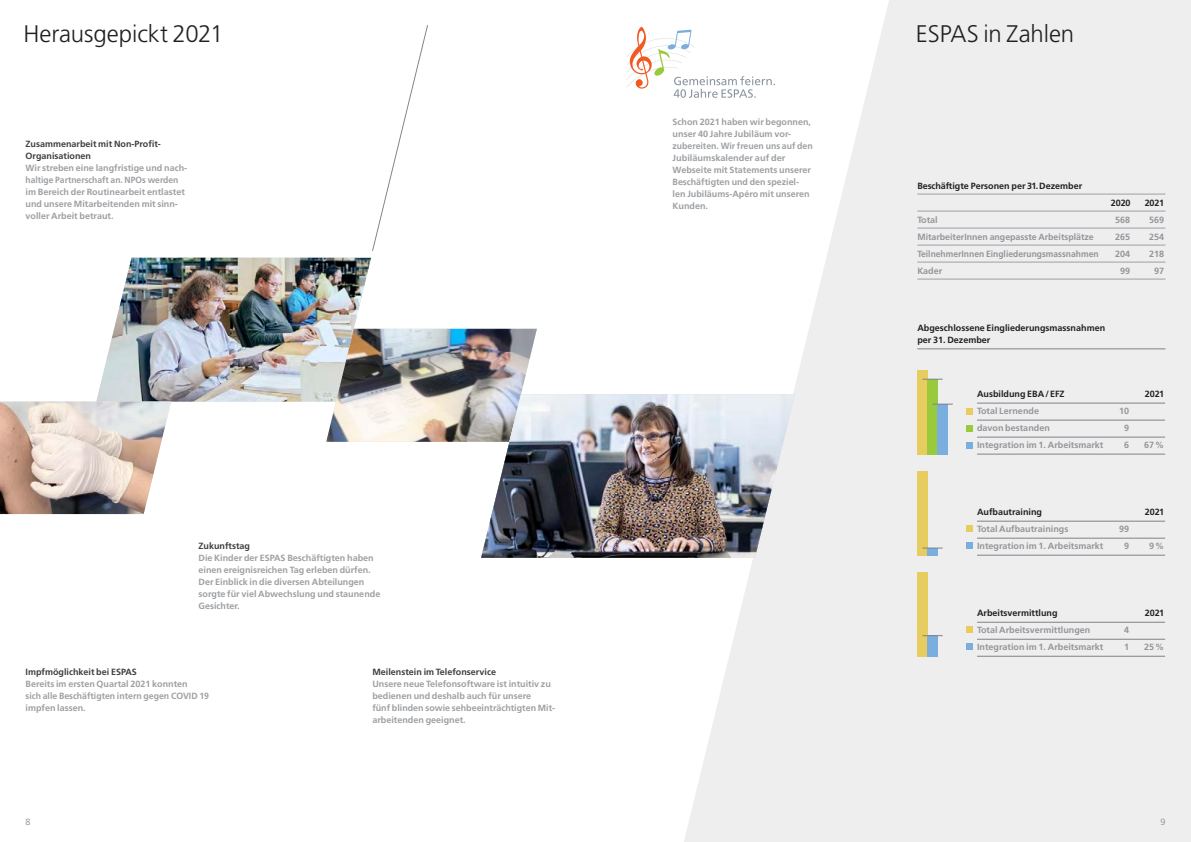
<style>
.page{position:relative;width:1191px;height:842px;background:#fff}
.page>*{position:absolute;margin:0;border:0;box-sizing:border-box;transform-origin:0 0}
.t1{font:300 24px "Frutiger";letter-spacing:-.005em;color:#231f20}
.t2{font:700 9px/12px "Frutiger";color:#9d9fa2}
.t3{font:700 9px "Frutiger";color:#939598}
.t4{font:700 9px/12px "Frutiger";color:#231f20}
.t5{font:700 9px/12px "Frutiger";color:#3e3e3f}
.t6{font:700 9px "Frutiger";color:#939598;scale:.95 1}
.t7{font:300 9px "Frutiger";color:#808285}
</style>
<div class="page">
<svg style="left:684px;top:0;width:507px;height:842px;fill:#eeeeef"></svg>
<svg style="left:372px;top:25px;width:56px;height:226px"></svg>
<img style="left:0;top:258px;width:537px;height:256px">
<img style="left:326px;top:329px;width:211px;height:113px">
<hr style="left:917px;top:194px;width:248px;height:1px;background:#9d9fa2">
<hr style="left:917px;top:211px;width:248px;height:1px;background:#9d9fa2">
<hr style="left:917px;top:228px;width:248px;height:1px;background:#9d9fa2">
<hr style="left:917px;top:245px;width:248px;height:1px;background:#9d9fa2">
<hr style="left:917px;top:262px;width:248px;height:1px;background:#9d9fa2">
<hr style="left:917px;top:279px;width:248px;height:1px;background:#9d9fa2">
<hr style="left:917px;top:349px;width:248px;height:1px;background:#808285">
<hr style="left:977px;top:403px;width:188px;height:1px;background:#808285">
<hr style="left:977px;top:420px;width:188px;height:1px;background:#808285">
<hr style="left:977px;top:437px;width:188px;height:1px;background:#808285">
<hr style="left:977px;top:454px;width:188px;height:1px;background:#808285">
<hr style="left:977px;top:521px;width:188px;height:1px;background:#808285">
<hr style="left:977px;top:538px;width:188px;height:1px;background:#808285">
<hr style="left:977px;top:555px;width:188px;height:1px;background:#808285">
<hr style="left:977px;top:622px;width:188px;height:1px;background:#808285">
<hr style="left:977px;top:639px;width:188px;height:1px;background:#808285">
<hr style="left:977px;top:656px;width:188px;height:1px;background:#808285">
<svg style="left:966px;top:408px;width:6px;height:6px"></svg>
<svg style="left:966px;top:425px;width:6px;height:6px"></svg>
<svg style="left:966px;top:526px;width:6px;height:6px"></svg>
<svg style="left:966px;top:627px;width:6px;height:6px"></svg>
<svg style="left:966px;top:442px;width:6px;height:6px"></svg>
<div style="left:966px;top:542px;width:6px;height:7px;background:#79aede"></div>
<div style="left:966px;top:643px;width:6px;height:7px;background:#79aede"></div>
<div style="left:917px;top:370px;width:10px;height:84px;background:#e7cd60"></div>
<div style="left:927px;top:379px;width:10px;height:75px;background:#99ca3b"></div>
<div style="left:937px;top:404px;width:10px;height:50px;background:#79aede"></div>
<svg style="left:932px;top:404px;width:20px;height:1px"></svg>
<svg style="left:922px;top:379px;width:20px;height:1px"></svg>
<div style="left:917px;top:472px;width:10px;height:84px;background:#e7cd60"></div>
<div style="left:927px;top:548px;width:10px;height:8px;background:#79aede"></div>
<svg style="left:922px;top:548px;width:20px;height:1px"></svg>
<div style="left:917px;top:573px;width:10px;height:84px;background:#e7cd60"></div>
<div style="left:927px;top:636px;width:10px;height:21px;background:#79aede"></div>
<svg style="left:922px;top:635px;width:20px;height:1px"></svg>
<img style="left:481px;top:394px;width:313px;height:164px">
<svg style="left:626px;top:27px;width:149px;height:71px"></svg>
<h1 class="t1" style="left:23px;top:20px;width:202px">Herausgepickt 2021</h1>
<p class="t5" style="left:26px;top:138px;width:137px">Zusammenarbeit mit Non-Profit-<br>Organisationen</p>
<p class="t2" style="left:26px;top:162px;width:163px">Wir streben eine langfristige und nach&shy;haltige Partnerschaft an. NPOs werden im Bereich der Routinearbeit entlastet und unsere Mitarbeitenden mit sinn&shy;voller Arbeit betraut.</p>
<p class="t5" style="left:198px;top:540px;width:53px">Zukunftstag</p>
<p class="t2" style="left:198px;top:552px;width:183px">Die Kinder der ESPAS Beschäftigten haben einen ereignisreichen Tag erleben dürfen.<br>Der Einblick in die diversen Abteilungen sorgte für viel Abwechslung und staunende Gesichter.</p>
<p class="t5" style="left:26px;top:666px;width:113px">Impfmöglichkeit bei ESPAS</p>
<p class="t2" style="left:26px;top:678px;width:185px">Bereits im ersten Quartal 2021 konnten<br>sich alle Beschäftigten intern gegen COVID 19 impfen lassen.</p>
<p class="t5" style="left:372px;top:666px;width:125px">Meilenstein im Telefonservice</p>
<p class="t2" style="left:372px;top:678px;width:184px">Unsere neue Telefonsoftware ist intuitiv zu bedienen und deshalb auch für unsere<br>fünf blinden sowie sehbeeinträchtigten Mit&shy;arbeitenden geeignet.</p>
<p class="t2" style="left:672px;top:116px;width:142px">Schon 2021 haben wir begonnen, unser 40 Jahre Jubiläum vor&shy;zubereiten. Wir freuen uns auf den<br>Jubiläumskalender auf der<br>Webseite mit Statements unserer<br>Beschäftigten und den speziel&shy;len Jubiläums-Apéro mit unseren<br>Kunden.</p>
<h1 class="t1" style="left:916px;top:20px;width:160px">ESPAS in Zahlen</h1>
<p class="t4" style="left:917px;top:180px;width:166px">Beschäftigte Personen per 31. Dezember</p>
<p class="t4" style="left:1111px;top:197px;width:21px">2020</p>
<p class="t4" style="left:1144px;top:197px;width:21px">2021</p>
<p class="t3" style="left:917px;top:214px;width:22px">Total</p>
<p class="t3" style="left:1115px;top:214px;width:17px">568</p>
<p class="t3" style="left:1149px;top:214px;width:17px">569</p>
<p class="t3" style="left:917px;top:231px;width:178px">MitarbeiterInnen angepasste Arbeitsplätze</p>
<p class="t3" style="left:1115px;top:231px;width:17px">265</p>
<p class="t3" style="left:1149px;top:231px;width:17px">254</p>
<p class="t6" style="left:917px;top:248px;width:192px">TeilnehmerInnen Eingliederungsmassnahmen</p>
<p class="t3" style="left:1115px;top:248px;width:17px">204</p>
<p class="t3" style="left:1149px;top:248px;width:17px">218</p>
<p class="t3" style="left:917px;top:265px;width:26px">Kader</p>
<p class="t3" style="left:1120px;top:265px;width:12px">99</p>
<p class="t3" style="left:1154px;top:265px;width:12px">97</p>
<p class="t4" style="left:917px;top:322px;width:189px">Abgeschlossene Eingliederungsmassnahmen per 31. Dezember</p>
<p class="t4" style="left:977px;top:388px;width:89px">Ausbildung EBA/EFZ</p>
<p class="t4" style="left:1145px;top:388px;width:21px">2021</p>
<p class="t3" style="left:977px;top:406px;width:63px">Total Lernende</p>
<p class="t3" style="left:1119px;top:406px;width:12px">10</p>
<p class="t3" style="left:977px;top:423px;width:74px">davon bestanden</p>
<p class="t3" style="left:1124px;top:423px;width:7px">9</p>
<p class="t3" style="left:977px;top:440px;width:128px">Integration im 1. Arbeitsmarkt</p>
<p class="t3" style="left:1124px;top:440px;width:7px">6</p>
<p class="t3" style="left:1144px;top:440px;width:22px">67%</p>
<p class="t4" style="left:977px;top:506px;width:67px">Aufbautraining</p>
<p class="t4" style="left:1145px;top:506px;width:21px">2021</p>
<p class="t3" style="left:977px;top:524px;width:93px">Total Aufbautrainings</p>
<p class="t3" style="left:1119px;top:524px;width:12px">99</p>
<p class="t3" style="left:977px;top:541px;width:128px">Integration im 1. Arbeitsmarkt</p>
<p class="t3" style="left:1124px;top:541px;width:7px">9</p>
<p class="t3" style="left:1149px;top:541px;width:17px">9%</p>
<p class="t4" style="left:977px;top:607px;width:82px">Arbeitsvermittlung</p>
<p class="t4" style="left:1145px;top:607px;width:21px">2021</p>
<p class="t3" style="left:977px;top:625px;width:115px">Total Arbeitsvermittlungen</p>
<p class="t3" style="left:1124px;top:625px;width:7px">4</p>
<p class="t3" style="left:977px;top:642px;width:128px">Integration im 1. Arbeitsmarkt</p>
<p class="t3" style="left:1124px;top:642px;width:7px">1</p>
<p class="t3" style="left:1144px;top:642px;width:22px">25%</p>
<p class="t7" style="left:26px;top:817px;width:7px">8</p>
<p class="t7" style="left:1160px;top:817px;width:7px">9</p>
</div>
